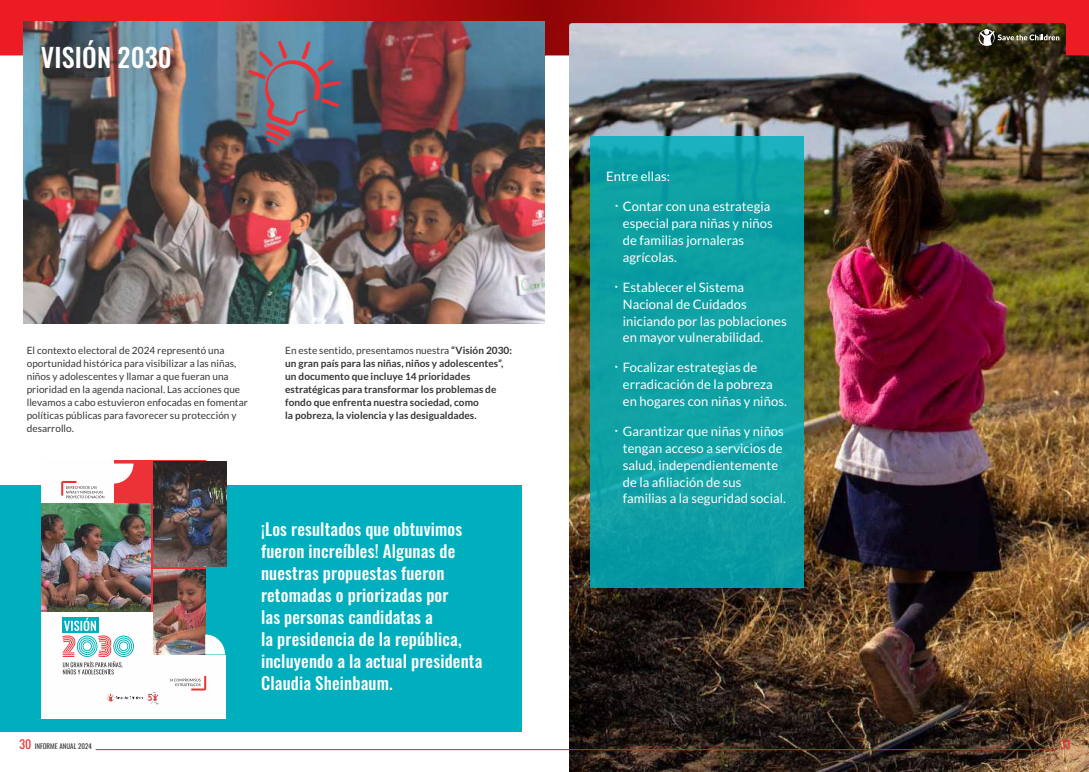
<style>
.page{position:relative;width:1089px;height:772px;background:#fff}
.page>*{position:absolute;margin:0;border:0;box-sizing:border-box;transform-origin:0 0}
.t1{font:500 26px "Oswald";letter-spacing:.01em;color:#fefefe}
.t2{font:500 17px/22px "Oswald";letter-spacing:.01em;color:#fefefe}
.t3{font:13px/16.9px "Lato";letter-spacing:.005em;color:#fefefe}
.t4{font:12px "Oswald";color:#ed3237}
.t5{font:10px/13px "Lato";letter-spacing:.005em;color:#373435}
.t6{font:700 10px/13px "Lato";letter-spacing:.005em;color:#373435}
.t7{font:7px "Oswald";color:#373435}
.s1{font-weight:400}
.s2{font-size:14.1px}
.s3{font-size:12px;color:#ed3237}
</style>
<div class="page">
<img style="left:569px;top:146px;width:519px;height:625px">
<img style="left:23px;top:146px;width:522px;height:177px">
<div style="left:0;top:484px;width:521px;height:246px;background:#00afbd"></div>
<div style="left:41px;top:460px;width:185px;height:258px;background:#fefefe"></div>
<div style="left:205px;top:550px;width:21px;height:104px;background:#00afbd"></div>
<svg style="left:114px;top:460px;width:91px;height:151px;background:#d7393d"></svg>
<svg style="left:61px;top:481px;width:43px;height:17px"></svg>
<svg style="left:169px;top:675px;width:37px;height:15px"></svg>
<svg style="left:62px;top:617px;width:72px;height:57px"></svg>
<img style="left:41px;top:503px;width:109px;height:108px">
<img style="left:154px;top:461px;width:72px;height:105px">
<img style="left:154px;top:569px;width:51px;height:85px">
<svg style="left:205px;top:634px;width:20px;height:20px"></svg>
<svg style="left:114px;top:463px;width:19px;height:20px"></svg>
<img style="left:106px;top:692px;width:53px;height:12px">
<img style="left:0;top:0;width:1088px;height:146px">
<div style="left:590px;top:136px;width:213px;height:451px;background:#00afbd;opacity:.85"></div>
<hr style="left:96px;top:748px;width:960px;height:1px;background:#ed1c24">
<h1 class="t1" style="left:41px;top:37px;width:133px">VISIÓN 2030</h1>
<p class="t5" style="left:27px;top:344px;width:223px">El contexto electoral de 2024 representó una oportunidad histórica para visibilizar a las niñas, niños y adolescentes y llamar a que fueran una prioridad en la agenda nacional. Las acciones que llevamos a cabo estuvieron enfocadas en fomentar políticas públicas para favorecer su protección y desarrollo.</p>
<p class="t6" style="left:285px;top:344px;width:228px"><span class="s1">En este sentido, presentamos nuestra</span> “Visión 2030: un gran país para las niñas, niños y adolescentes”, un documento que incluye 14 prioridades estratégicas para transformar los problemas de fondo que enfrenta nuestra sociedad, como<br>la pobreza, la violencia y las desigualdades.</p>
<h2 class="t2" style="left:261px;top:516px;width:223px">¡Los resultados que obtuvimos fueron increíbles! Algunas de nuestras propuestas fueron retomadas o priorizadas por<br>las personas candidatas a<br>la presidencia de la república, incluyendo a la actual presidenta<br>Claudia Sheinbaum.</h2>
<p class="t3" style="left:606px;top:169px;width:65px">Entre ellas:</p>
<p class="t3" style="left:623px;top:198px;width:151px;text-indent:-8px"><span class="s2">·</span> Contar con una estrategia especial para niñas y niños de familias jornaleras agrícolas.</p>
<p class="t3" style="left:623px;top:279px;width:165px;text-indent:-8px"><span class="s2">·</span> Establecer el Sistema<br>Nacional de Cuidados iniciando por las poblaciones en mayor vulnerabilidad.</p>
<p class="t3" style="left:623px;top:359px;width:165px;text-indent:-8px"><span class="s2">·</span> Focalizar estrategias de erradicación de la pobreza en hogares con niñas y niños.</p>
<p class="t3" style="left:623px;top:423px;width:165px;text-indent:-8px"><span class="s2">·</span> Garantizar que niñas y niños tengan acceso a servicios de salud, independientemente de la afiliación de sus familias a la seguridad social.</p>
<p class="t7" style="left:20px;top:740px;width:74px"><span class="s3">30</span> INFORME ANUAL 2024</p>
<p class="t4" style="left:1060px;top:734px;width:12px">31</p>
</div>
